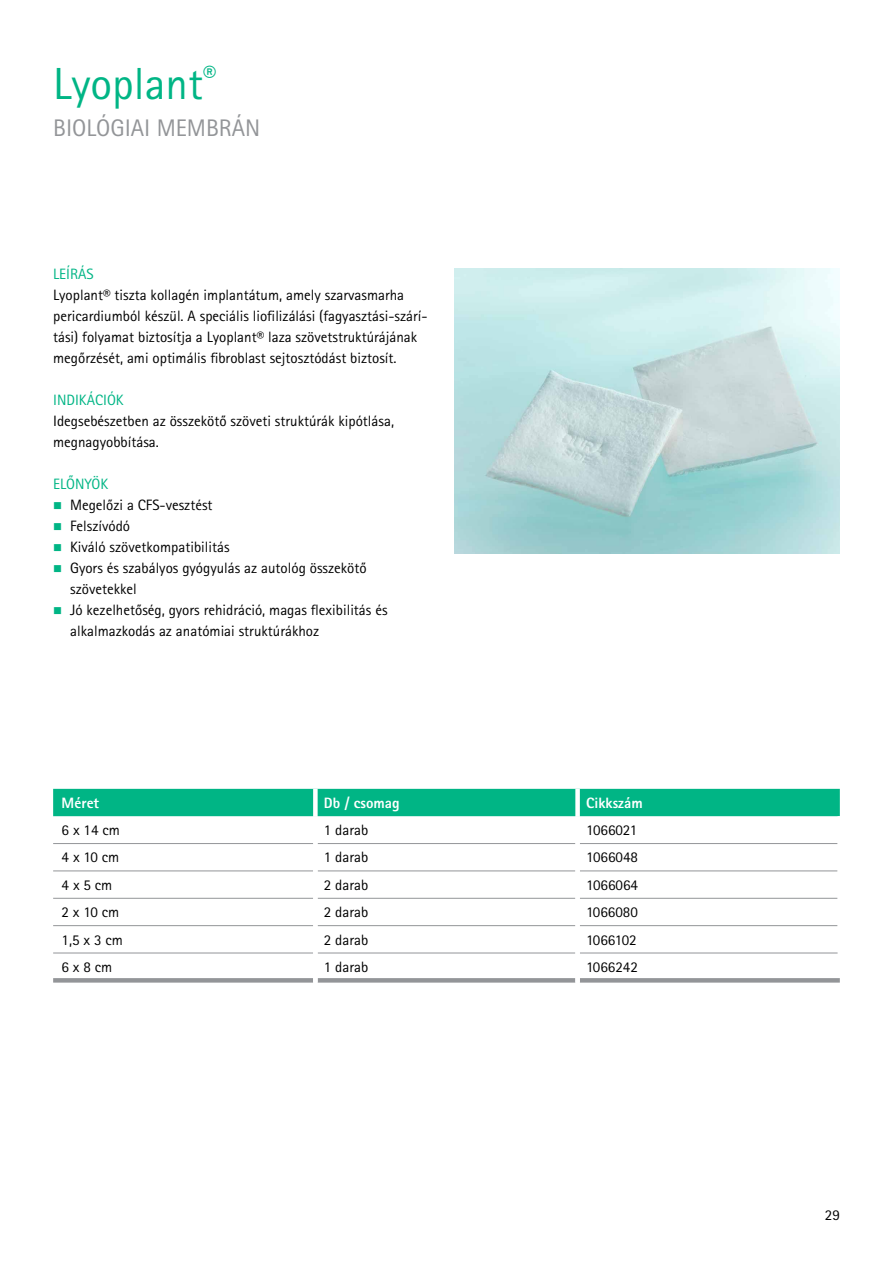
<style>
.page{position:relative;width:893px;height:1263px;background:#fff}
.page>*{position:absolute;margin:0;border:0;box-sizing:border-box;transform-origin:0 0}
.t1{font:45px "Rotis Sans Serif Pro";color:#00b585}
.t2{font:24px "Rotis Sans Serif Pro";color:#939598}
.t3{font:15px/21px "Rotis Sans Serif Pro";color:#000}
.t4{font:15px "Rotis Sans Serif Pro";color:#00b585}
.t5{font:800 15px "Rotis Sans Serif Pro";color:#fff}
.t6{font:15px "Rotis Sans Serif Pro";letter-spacing:-.03em;color:#000}
</style>
<div class="page">
<div style="left:53px;top:789px;width:787px;height:27px;background:#00b585"></div>
<hr style="left:53px;top:843px;width:260px;height:1px;background:#939598">
<hr style="left:318px;top:843px;width:257px;height:1px;background:#939598">
<hr style="left:580px;top:843px;width:258px;height:1px;background:#939598">
<hr style="left:53px;top:870px;width:260px;height:1px;background:#939598">
<hr style="left:318px;top:870px;width:257px;height:1px;background:#939598">
<hr style="left:580px;top:870px;width:258px;height:1px;background:#939598">
<hr style="left:53px;top:898px;width:260px;height:1px;background:#939598">
<hr style="left:318px;top:898px;width:257px;height:1px;background:#939598">
<hr style="left:580px;top:898px;width:258px;height:1px;background:#939598">
<hr style="left:53px;top:925px;width:260px;height:1px;background:#939598">
<hr style="left:318px;top:925px;width:257px;height:1px;background:#939598">
<hr style="left:580px;top:925px;width:258px;height:1px;background:#939598">
<hr style="left:53px;top:953px;width:260px;height:1px;background:#939598">
<hr style="left:318px;top:953px;width:257px;height:1px;background:#939598">
<hr style="left:580px;top:953px;width:258px;height:1px;background:#939598">
<hr style="left:53px;top:978px;width:260px;height:4px;background:#939598">
<hr style="left:318px;top:978px;width:257px;height:4px;background:#939598">
<hr style="left:580px;top:978px;width:260px;height:4px;background:#939598">
<div style="left:313px;top:789px;width:5px;height:27px;background:#fff"></div>
<div style="left:575px;top:789px;width:5px;height:27px;background:#fff"></div>
<img style="left:454px;top:269px;width:386px;height:284px">
<h1 class="t1" style="left:53px;top:57px;width:165px">Lyoplant<sup>®</sup></h1>
<h2 class="t2" style="left:53px;top:114px;width:209px">BIOLÓGIAI MEMBRÁN</h2>
<p class="t4" style="left:53px;top:265px;width:42px">LEÍRÁS</p>
<p class="t3" style="left:53px;top:285px;width:376px">Lyoplant® tiszta kollagén implantátum, amely szarvasmarha pericardiumból készül. A speciális liofilizálási (fagyasztási-szárí&shy;tási) folyamat biztosítja a Lyoplant® laza szövetstruktúrájának megőrzését, ami optimális fibroblast sejtosztódást biztosít.</p>
<p class="t4" style="left:53px;top:391px;width:72px">INDIKÁCIÓK</p>
<p class="t3" style="left:53px;top:411px;width:342px">Idegsebészetben az összekötő szöveti struktúrák kipótlása, megnagyobbítása.</p>
<p class="t4" style="left:53px;top:475px;width:57px">ELŐNYÖK</p>
<p class="t3" style="left:70px;top:495px;width:319px">Megelőzi a CFS-vesztést<br>Felszívódó<br>Kiváló szövetkompatibilitás<br>Gyors és szabályos gyógyulás az autológ összekötő szövetekkel<br>Jó kezelhetőség, gyors rehidráció, magas flexibilitás és alkalmazkodás az anatómiai struktúrákhoz</p>
<p class="t5" style="left:62px;top:793px;width:39px">Méret</p>
<p class="t5" style="left:324px;top:793px;width:77px">Db / csomag</p>
<p class="t5" style="left:586px;top:793px;width:58px">Cikkszám</p>
<p class="t3" style="left:62px;top:820px;width:60px">6 x 14 cm</p>
<p class="t3" style="left:324px;top:820px;width:46px">1 darab</p>
<p class="t3" style="left:586px;top:820px;width:53px">1066021</p>
<p class="t3" style="left:62px;top:847px;width:59px">4 x 10 cm</p>
<p class="t3" style="left:324px;top:847px;width:46px">1 darab</p>
<p class="t3" style="left:586px;top:847px;width:53px">1066048</p>
<p class="t3" style="left:62px;top:874px;width:52px">4 x 5 cm</p>
<p class="t3" style="left:324px;top:874px;width:46px">2 darab</p>
<p class="t3" style="left:586px;top:874px;width:53px">1066064</p>
<p class="t3" style="left:62px;top:902px;width:59px">2 x 10 cm</p>
<p class="t3" style="left:324px;top:902px;width:46px">2 darab</p>
<p class="t3" style="left:586px;top:902px;width:53px">1066080</p>
<p class="t3" style="left:62px;top:929px;width:63px">1,5 x 3 cm</p>
<p class="t3" style="left:324px;top:929px;width:46px">2 darab</p>
<p class="t6" style="left:586px;top:930px;width:52px">1066102</p>
<p class="t3" style="left:62px;top:956px;width:52px">6 x 8 cm</p>
<p class="t3" style="left:324px;top:956px;width:46px">1 darab</p>
<p class="t3" style="left:586px;top:956px;width:53px">1066242</p>
<p class="t3" style="left:825px;top:1205px;width:16px">29</p>
</div>
